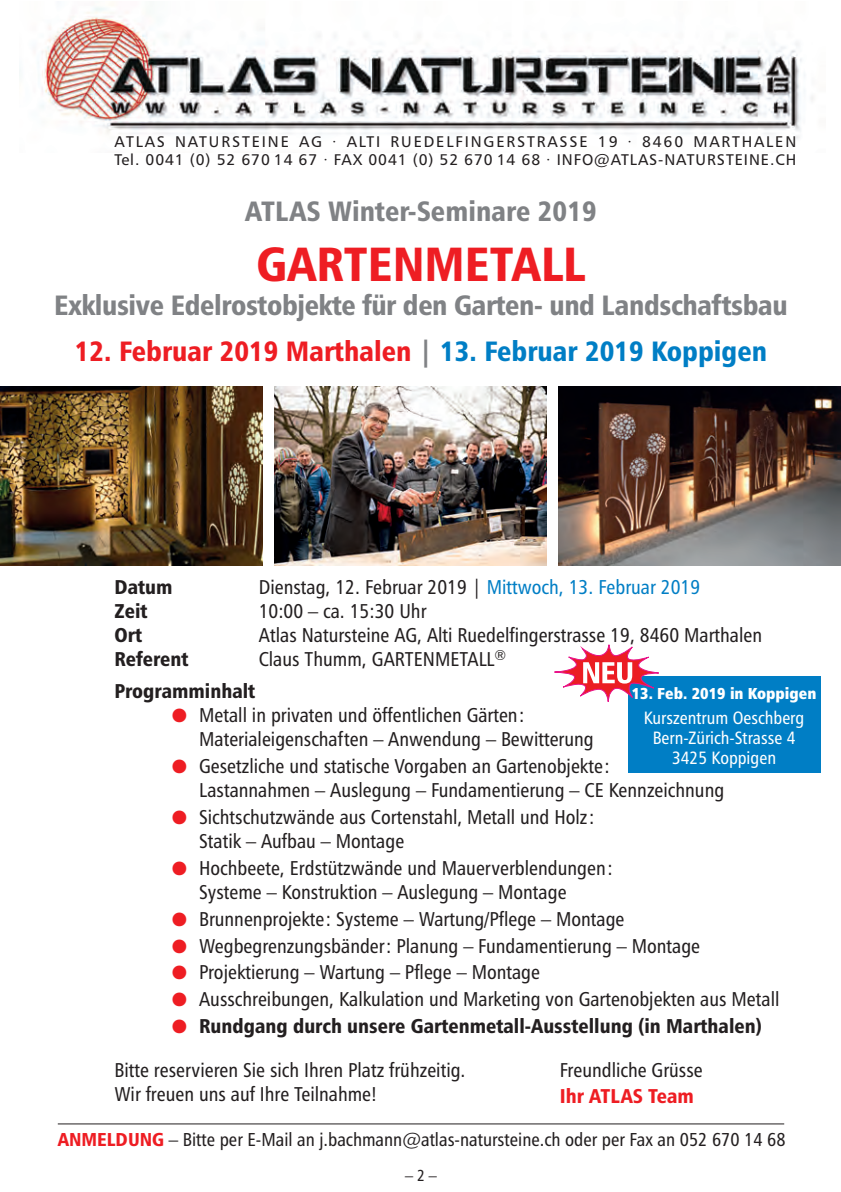
<style>
.page{position:relative;width:841px;height:1192px;background:#fff}
.page>*{position:absolute;margin:0;border:0;box-sizing:border-box;transform-origin:0 0}
.t1{font:48px "Humanist 777 BT Black Condensed B";color:#ee1d23}
.t2{font:28px "Humanist 777 BT Black Condensed B";letter-spacing:-.015em;color:#808285}
.t3{font:28px "Humanist 777 BT Black Condensed B";color:#ee1d23}
.t4{font:20px/24px "Humanist 777 BT Roman Condensed B";color:#231f20}
.t5{font:20px "Humanist 777 BT Black Condensed B";color:#231f20}
.t6{font:20px "Humanist 777 BT Black Condensed B";color:#ee1d23}
.t7{font:18.8px "Humanist 777 BT Roman Condensed B";color:#231f20}
.t8{font:17.8px/20px "Humanist 777 BT Roman Condensed B";color:#fff;text-align:center}
.t9{font:16px "Humanist 777 BT Roman Condensed B";color:#231f20}
.t10{font:15.8px "Humanist 777 BT Extra Black Cond B";color:#fff}
.t11{font:15.4px/18.6px "Humanist 777 BT Roman B";letter-spacing:.12em;color:#231f20}
.s1{color:#808285}
.s2{color:#007ec5}
.s3{font-family:"Ping Fang SC";font-weight:500;font-size:18px;color:#ee1d23}
.s4{font-size:18px}
.s5{font-family:"Humanist 777 BT Black Condensed B";color:#ee1d23}
</style>
<div class="page">
<div style="left:627px;top:676px;width:193px;height:97px;background:#007ec5"></div>
<img style="left:40px;top:7px;width:774px;height:132px">
<img style="left:0;top:387px;width:263px;height:178px">
<img style="left:274px;top:387px;width:272px;height:178px">
<img style="left:558px;top:387px;width:282px;height:178px">
<hr style="left:58px;top:1123px;width:725px;height:1px;background:#231f20">
<svg style="left:554px;top:644px;width:105px;height:58px"></svg>
<p class="t11" style="left:114px;top:133px;width:683px">ATLAS NATURSTEINE AG · ALTI RUEDELFINGERSTRASSE 19 · 8460 MARTHALEN<br>Tel. 0041 (0) 52 670 14 67 · FAX 0041 (0) 52 670 14 68 · INFO@ATLAS-NATURSTEINE.CH</p>
<h2 class="t2" style="left:245px;top:199px;width:353px">ATLAS Winter-Seminare 2019</h2>
<h1 class="t1" style="left:256px;top:245px;width:330px">GARTENMETALL</h1>
<h2 class="t2" style="left:54px;top:294px;width:734px">Exklusive Edelrostobjekte für den Garten- und Landschaftsbau</h2>
<h2 class="t3" style="left:75px;top:340px;width:693px">12. Februar 2019 Marthalen <span class="s1">|</span> <span class="s2">13. Februar 2019 Koppigen</span></h2>
<p class="t5" style="left:114px;top:579px;width:60px">Datum</p>
<p class="t4" style="left:258px;top:576px;width:443px">Dienstag, 12. Februar 2019 | <span class="s2">Mittwoch, 13. Februar 2019</span></p>
<p class="t5" style="left:114px;top:603px;width:34px">Zeit</p>
<p class="t4" style="left:258px;top:600px;width:169px">10:00 – ca. 15:30 Uhr</p>
<p class="t5" style="left:114px;top:627px;width:29px">Ort</p>
<p class="t4" style="left:258px;top:624px;width:504px">Atlas Natursteine AG, Alti Ruedelfingerstrasse 19, 8460 Marthalen</p>
<p class="t5" style="left:114px;top:651px;width:76px">Referent</p>
<p class="t4" style="left:258px;top:648px;width:249px">Claus Thumm, GARTENMETALL<sup>®</sup></p>
<p class="t5" style="left:114px;top:683px;width:142px">Programminhalt</p>
<p class="t4" style="left:199px;top:705px;width:396px;text-indent:-29px"><span class="s3">●</span> Metall in privaten und öffentlichen Gärten:<br>Materialeigenschaften – Anwendung – Bewitterung</p>
<p class="t4" style="left:199px;top:756px;width:526px;text-indent:-29px"><span class="s3">●</span> Gesetzliche und statische Vorgaben an Gartenobjekte:<br>Lastannahmen – Auslegung – Fundamentierung – CE Kennzeichnung</p>
<p class="t4" style="left:199px;top:807px;width:396px;text-indent:-29px"><span class="s3">●</span> Sichtschutzwände aus Cortenstahl, Metall und Holz:<br>Statik – Aufbau – Montage</p>
<p class="t4" style="left:199px;top:857px;width:415px;text-indent:-29px"><span class="s3">●</span> Hochbeete, Erdstützwände und Mauerverblendungen:<br>Systeme – Konstruktion – Auslegung – Montage</p>
<p class="t4" style="left:170px;top:908px;width:455px"><span class="s3">●</span> Brunnenprojekte: Systeme – Wartung/Pflege – Montage</p>
<p class="t4" style="left:170px;top:935px;width:531px"><span class="s3">●</span> Wegbegrenzungsbänder: Planung – Fundamentierung – Montage</p>
<p class="t4" style="left:170px;top:962px;width:371px"><span class="s3">●</span> Projektierung – Wartung – Pflege – Montage</p>
<p class="t4" style="left:170px;top:989px;width:610px"><span class="s3">●</span> Ausschreibungen, Kalkulation und Marketing von Gartenobjekten aus Metall</p>
<p class="t5" style="left:170px;top:1018px;width:592px"><span class="s3">●</span> Rundgang durch unsere Gartenmetall-Ausstellung (in Marthalen)</p>
<p class="t10" style="left:631px;top:686px;width:186px">13. Feb. 2019 in Koppigen</p>
<p class="t8" style="left:643px;top:709px;width:162px">Kurszentrum Oeschberg<br>Bern-Zürich-Strasse 4<br>3425 Koppige<span class="s4">n</span></p>
<p class="t4" style="left:114px;top:1059px;width:352px">Bitte reservieren Sie sich Ihren Platz frühzeitig.<br>Wir freuen uns auf Ihre Teilnahme!</p>
<p class="t4" style="left:559px;top:1059px;width:144px">Freundliche Grüsse</p>
<p class="t6" style="left:559px;top:1087px;width:136px">Ihr ATLAS Team</p>
<p class="t7" style="left:58px;top:1132px;width:729px"><span class="s5">ANMELDUNG</span> – Bitte per E-Mail an j.bachmann@atlas-natursteine.ch oder per Fax an 052 670 14 68</p>
<p class="t9" style="left:405px;top:1169px;width:33px">–2 –</p>
</div>
